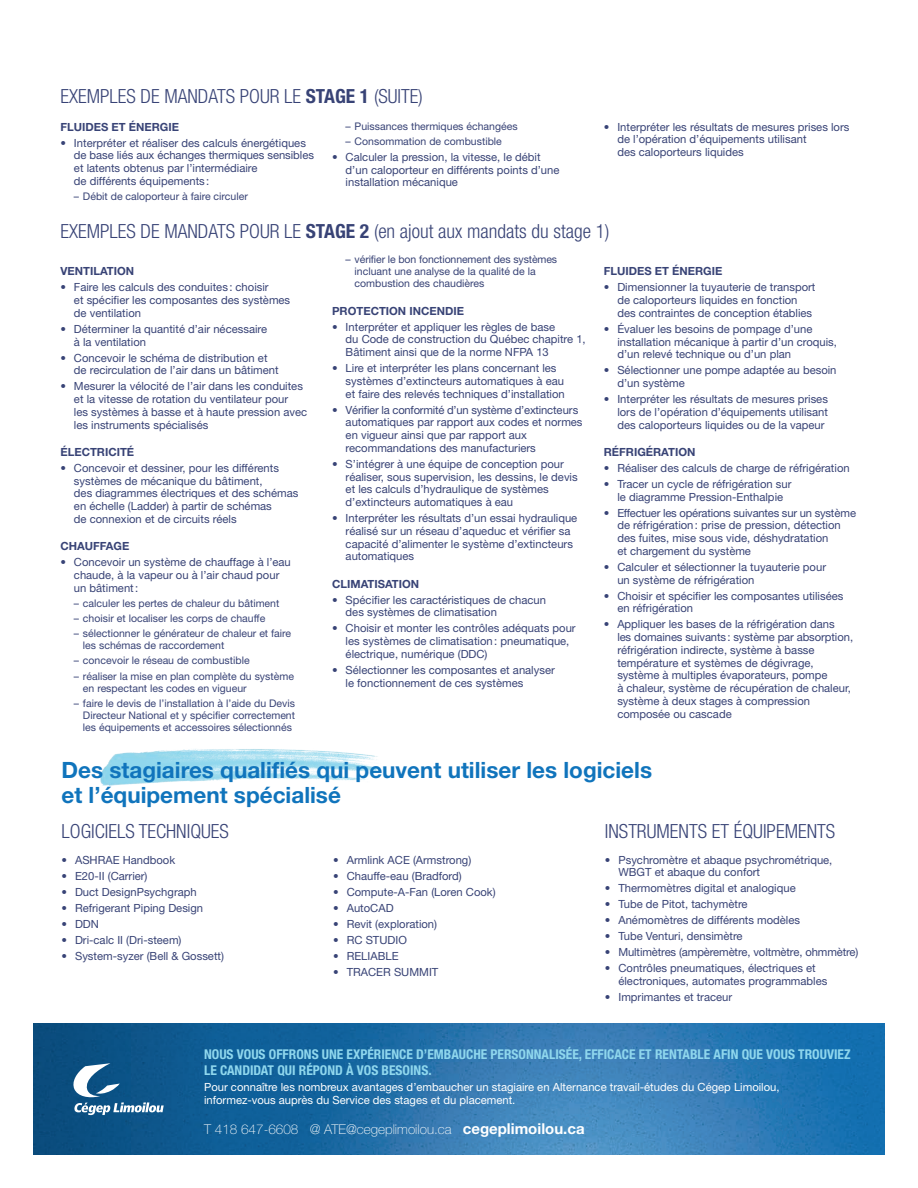
<style>
.page{position:relative;width:918px;height:1188px;background:#fff}
.page>*{position:absolute;margin:0;border:0;box-sizing:border-box;transform-origin:0 0}
.S-Titres{font:700 22.5px/25.5px "Helvetica Neue";color:#1074bc}
.SS-Titres{font:300 condensed 19.5px "Helvetica Neue";color:#384376}
.Texte_Enumeration{font:300 condensed 19.5px "Helvetica Neue";color:#384376}
.Texte_Enumeration-2{font:700 condensed 13.5px/16.5px "Helvetica Neue";color:#8fd7ed}
.t1{font:100 13.5px "Helvetica Neue";color:#fff}
.t2{font:11.25px/12.8px "Helvetica Neue";color:#384376}
.Texte_Enumeration-3{font:11.25px/12.8px "Helvetica Neue";color:#fff}
.Sous-titres__enumera{font:700 11.25px "Helvetica Neue";color:#384376}
.t3{font:10.5px/12px "Helvetica Neue";color:#384376}
.s1{font-weight:700}
.s2{font-weight:700;font-size:15px}
</style>
<div class="page">
<img style="left:34px;top:1024px;width:850px;height:130px">
<svg style="left:73px;top:1063px;width:91px;height:52px"></svg>
<img style="left:100px;top:749px;width:279px;height:37px">
<p class="Texte_Enumeration" style="left:60px;top:85px;width:364px">EXEMPLES DE MANDATS POUR LE <span class="s1">STAGE 1</span> (SUITE)</p>
<p class="Sous-titres__enumera" style="left:60px;top:120px;width:120px">FLUIDES ET ÉNERGIE</p>
<p class="t2" style="left:74px;top:136px;width:242px;text-indent:-14px">• Interpréter et réaliser des calculs énergétiques de base liés aux échanges thermiques sensibles et latents obtenus par l’intermédiaire<br>de différents équipements :</p>
<p class="t3" style="left:74px;top:190px;width:175px">– Débit de caloporteur à faire circuler</p>
<p class="t3" style="left:346px;top:120px;width:173px">– Puissances thermiques échangées</p>
<p class="t3" style="left:346px;top:135px;width:158px">– Consommation de combustible</p>
<p class="t2" style="left:346px;top:150px;width:215px;text-indent:-14px">• Calculer la pression, la vitesse, le débit d’un caloporteur en différents points d’une installation mécanique</p>
<p class="t2" style="left:617px;top:120px;width:234px;text-indent:-14px">• Interpréter les résultats de mesures prises lors de l’opération d’équipements utilisant<br>des caloporteurs liquides</p>
<p class="SS-Titres" style="left:60px;top:220px;width:550px">EXEMPLES DE MANDATS POUR LE <span class="s1">STAGE 2</span> (en ajout aux mandats du stage 1)</p>
<p class="Sous-titres__enumera" style="left:60px;top:264px;width:75px">VENTILATION</p>
<p class="t2" style="left:74px;top:281px;width:218px;text-indent:-13px">• Faire les calculs des conduites : choisir<br>et spécifier les composantes des systèmes de ventilation</p>
<p class="t2" style="left:74px;top:322px;width:195px;text-indent:-14px">• Déterminer la quantité d’air nécessaire à la ventilation</p>
<p class="t2" style="left:74px;top:351px;width:206px;text-indent:-14px">• Concevoir le schéma de distribution et de recirculation de l’air dans un bâtiment</p>
<p class="t2" style="left:74px;top:380px;width:235px;text-indent:-14px">• Mesurer la vélocité de l’air dans les conduites et la vitesse de rotation du ventilateur pour<br>les systèmes à basse et à haute pression avec les instruments spécialisés</p>
<p class="Sous-titres__enumera" style="left:60px;top:445px;width:75px">ÉLECTRICITÉ</p>
<p class="t2" style="left:74px;top:461px;width:226px;text-indent:-14px">• Concevoir et dessiner, pour les différents systèmes de mécanique du bâtiment,<br>des diagrammes électriques et des schémas en échelle (Ladder) à partir de schémas<br>de connexion et de circuits réels</p>
<p class="Sous-titres__enumera" style="left:60px;top:539px;width:70px">CHAUFFAGE</p>
<p class="t2" style="left:74px;top:556px;width:218px;text-indent:-14px">• Concevoir un système de chauffage à l’eau chaude, à la vapeur ou à l’air chaud pour un bâtiment:</p>
<p class="t3" style="left:74px;top:597px;width:207px">– calculer les pertes de chaleur du bâtiment</p>
<p class="t3" style="left:74px;top:612px;width:193px">– choisir et localiser les corps de chauffe</p>
<p class="t3" style="left:83px;top:627px;width:210px;text-indent:-9px">– sélectionner le générateur de chaleur et faire les schémas de raccordement</p>
<p class="t3" style="left:74px;top:655px;width:177px">– concevoir le réseau de combustible</p>
<p class="t3" style="left:83px;top:670px;width:213px;text-indent:-9px">– réaliser la mise en plan complète du système en respectant les codes en vigueur</p>
<p class="t3" style="left:83px;top:697px;width:214px;text-align:justify;text-indent:-9px">– faire le devis de l’installation à l’aide du Devis Directeur National et y spécifier correctement les équipements et accessoires sélectionnés</p>
<p class="t3" style="left:355px;top:253px;width:204px;text-indent:-9px">– vérifier le bon fonctionnement des systèmes incluant une analyse de la qualité de la combustion des chaudières</p>
<p class="Sous-titres__enumera" style="left:332px;top:304px;width:133px">PROTECTION INCENDIE</p>
<p class="t2" style="left:346px;top:320px;width:242px;text-indent:-14px">• Interpréter et appliquer les règles de base<br>du Code de construction du Québec chapitre 1,<br>Bâtiment ainsi que de la norme NFPA 13</p>
<p class="t2" style="left:346px;top:362px;width:221px;text-indent:-14px">• Lire et interpréter les plans concernant les systèmes d’extincteurs automatiques à eau et faire des relevés techniques d’installation</p>
<p class="t2" style="left:346px;top:403px;width:238px;text-indent:-14px">• Vérifier la conformité d’un système d’extincteurs automatiques par rapport aux codes et normes en vigueur ainsi que par rapport aux recommandations des manufacturiers</p>
<p class="t2" style="left:346px;top:457px;width:234px;text-indent:-14px">• S’intégrer à une équipe de conception pour réaliser, sous supervision, les dessins, le devis et les calculs d’hydraulique de systèmes d’extincteurs automatiques à eau</p>
<p class="t2" style="left:346px;top:512px;width:233px;text-indent:-14px">• Interpréter les résultats d’un essai hydraulique réalisé sur un réseau d’aqueduc et vérifier sa capacité d’alimenter le système d’extincteurs automatiques</p>
<p class="Sous-titres__enumera" style="left:332px;top:577px;width:89px">CLIMATISATION</p>
<p class="t2" style="left:346px;top:593px;width:202px;text-indent:-14px">• Spécifier les caractéristiques de chacun des systèmes de climatisation</p>
<p class="t2" style="left:346px;top:622px;width:232px;text-indent:-14px">• Choisir et monter les contrôles adéquats pour les systèmes de climatisation: pneumatique, électrique, numérique (DDC)</p>
<p class="t2" style="left:346px;top:663px;width:211px;text-indent:-14px">• Sélectionner les composantes et analyser le fonctionnement de ces systèmes</p>
<p class="Sous-titres__enumera" style="left:604px;top:264px;width:120px">FLUIDES ET ÉNERGIE</p>
<p class="t2" style="left:617px;top:281px;width:200px;text-indent:-14px">• Dimensionner la tuyauterie de transport de caloporteurs liquides en fonction des contraintes de conception établies</p>
<p class="t2" style="left:617px;top:322px;width:221px;text-indent:-14px">• Évaluer les besoins de pompage d’une installation mécanique à partir d’un croquis, d’un relevé technique ou d’un plan</p>
<p class="t2" style="left:617px;top:364px;width:221px;text-indent:-14px">• Sélectionner une pompe adaptée au besoin d’un système</p>
<p class="t2" style="left:617px;top:393px;width:212px;text-align:justify;text-indent:-14px">• Interpréter les résultats de mesures prises lors de l’opération d’équipements utilisant des caloporteurs liquides ou de la vapeur</p>
<p class="Sous-titres__enumera" style="left:604px;top:445px;width:93px">RÉFRIGÉRATION</p>
<p class="t2" style="left:604px;top:461px;width:247px">• Réaliser des calculs de charge de réfrigération</p>
<p class="t2" style="left:604px;top:477px;width:189px;text-align:center">• Tracer un cycle de réfrigération sur le diagramme Pression-Enthalpie</p>
<p class="t2" style="left:617px;top:506px;width:240px;text-indent:-14px">• Effectuer les opérations suivantes sur un système de réfrigération: prise de pression, détection des fuites, mise sous vide, déshydratation<br>et chargement du système</p>
<p class="t2" style="left:617px;top:560px;width:210px;text-indent:-14px">• Calculer et sélectionner la tuyauterie pour un système de réfrigération</p>
<p class="t2" style="left:617px;top:589px;width:228px;text-indent:-14px">• Choisir et spécifier les composantes utilisées en réfrigération</p>
<p class="t2" style="left:617px;top:618px;width:237px;text-indent:-14px">• Appliquer les bases de la réfrigération dans<br>les domaines suivants: système par absorption, réfrigération indirecte, système à basse température et systèmes de dégivrage, système à multiples évaporateurs, pompe<br>à chaleur, système de récupération de chaleur, système à deux stages à compression composée ou cascade</p>
<p class="S-Titres" style="left:62px;top:757px;width:592px">Des stagiaires qualifiés qui peuvent utiliser les logiciels et l’équipement spécialisé</p>
<p class="SS-Titres" style="left:62px;top:820px;width:169px">LOGICIELS TECHNIQUES</p>
<p class="t2" style="left:62px;top:854px;width:115px">• ASHRAE Handbook</p>
<p class="t2" style="left:62px;top:870px;width:87px">• E20-II (Carrier)</p>
<p class="t2" style="left:62px;top:886px;width:137px">• Duct DesignPsychgraph</p>
<p class="t2" style="left:62px;top:902px;width:143px">• Refrigerant Piping Design</p>
<p class="t2" style="left:62px;top:918px;width:39px">• DDN</p>
<p class="t2" style="left:62px;top:934px;width:121px">• Dri-calc II (Dri-steem)</p>
<p class="t2" style="left:62px;top:950px;width:164px">• System-syzer (Bell &amp; Gossett)</p>
<p class="Texte_Enumeration" style="left:605px;top:820px;width:232px">INSTRUMENTS ET ÉQUIPEMENTS</p>
<p class="t2" style="left:618px;top:853px;width:216px;text-indent:-14px">• Psychromètre et abaque psychrométrique,<br>WBGT et abaque du confort</p>
<p class="t2" style="left:605px;top:882px;width:192px">• Thermomètres digital et analogique</p>
<p class="t2" style="left:605px;top:898px;width:144px">• Tube de Pitot, tachymètre</p>
<p class="t2" style="left:605px;top:914px;width:197px">• Anémomètres de différents modèles</p>
<p class="t2" style="left:605px;top:930px;width:139px">• Tube Venturi, densimètre</p>
<p class="t2" style="left:605px;top:946px;width:255px">• Multimètres (ampèremètre, voltmètre, ohmmètre)</p>
<p class="t2" style="left:618px;top:962px;width:211px;text-indent:-14px">• Contrôles pneumatiques, électriques et électroniques, automates programmables</p>
<p class="t2" style="left:605px;top:991px;width:129px">• Imprimantes et traceur</p>
<p class="t2" style="left:333px;top:853px;width:140px">• Armlink ACE (Armstrong)</p>
<p class="t2" style="left:333px;top:869px;width:130px">• Chauffe-eau (Bradford)</p>
<p class="t2" style="left:333px;top:885px;width:164px">• Compute-A-Fan (Loren Cook)</p>
<p class="t2" style="left:333px;top:901px;width:62px">• AutoCAD</p>
<p class="t2" style="left:333px;top:917px;width:105px">• Revit (exploration)</p>
<p class="t2" style="left:333px;top:933px;width:75px">• RC STUDIO</p>
<p class="t2" style="left:333px;top:949px;width:67px">• RELIABLE</p>
<p class="t2" style="left:333px;top:965px;width:107px">• TRACER SUMMIT</p>
<p class="Texte_Enumeration-2" style="left:204px;top:1046px;width:648px">NOUS VOUS OFFRONS UNE EXPÉRIENCE D’EMBAUCHE PERSONNALISÉE, EFFICACE ET RENTABLE AFIN QUE VOUS TROUVIEZ<br>LE CANDIDAT QUI RÉPOND À VOS BESOINS.</p>
<p class="Texte_Enumeration-3" style="left:204px;top:1081px;width:577px">Pour connaître les nombreux avantages d’embaucher un stagiaire en Alternance travail-études du Cégep Limoilou, informez-vous auprès du Service des stages et du placement.</p>
<p class="t1" style="left:204px;top:1121px;width:382px">T 418 647-6608 @ ATE@cegeplimoilou.ca <span class="s2">cegeplimoilou.ca</span></p>
</div>
